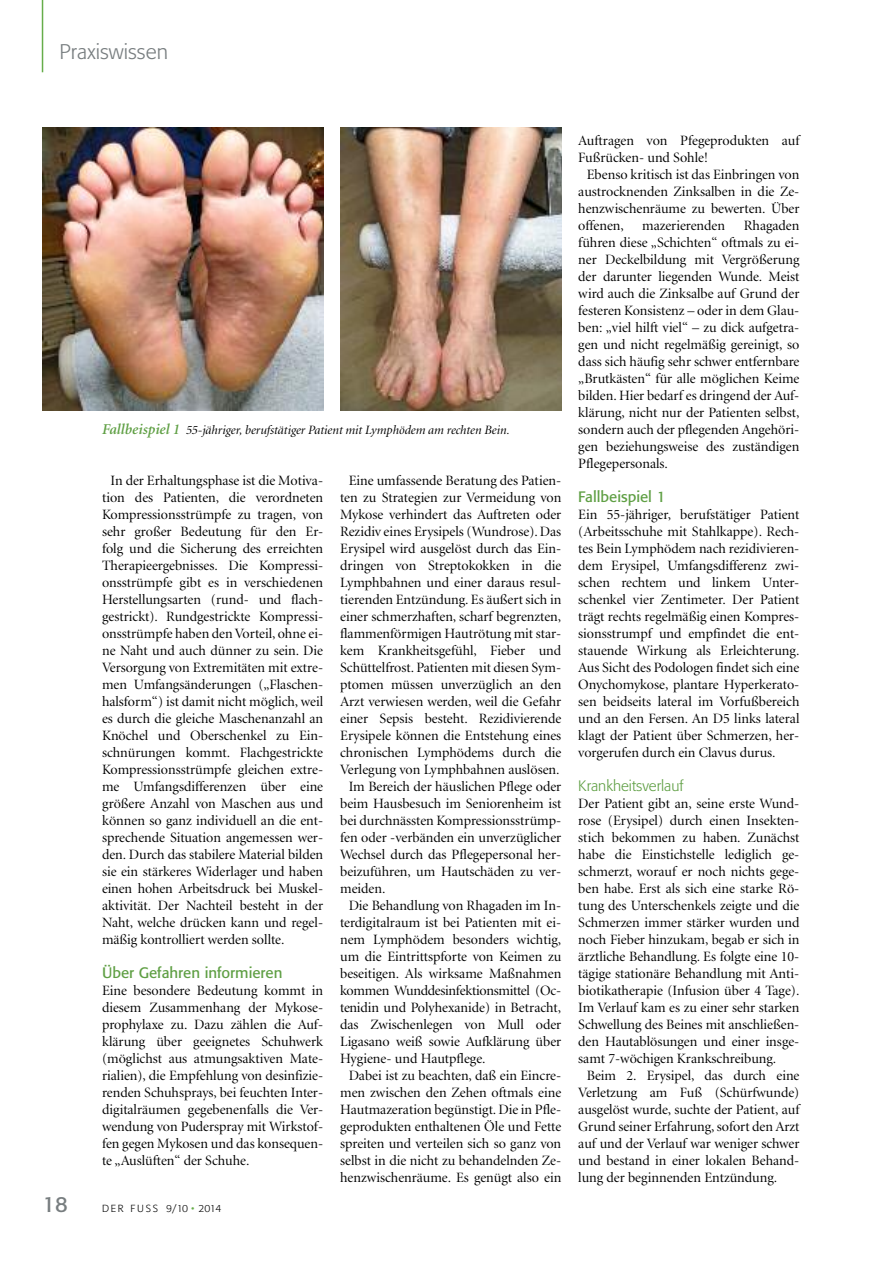
<style>
.page{position:relative;width:893px;height:1263px;background:#fff}
.page>*{position:absolute;margin:0;border:0;box-sizing:border-box;transform-origin:0 0}
.t1{font:21.75px "Formata";color:#777d7f}
.t2{font:300 21px "Formata";color:#777d7f}
.t3{font:15px "Formata";color:#5f9f44}
.t4{font:300 15px "Formata";color:#5f9f44}
.t5{font:14.25px/17px "Minion Display";color:#000;text-align:justify}
.t6{font:14.25px "Minion Display";letter-spacing:-.02em;color:#000}
.t7{font:italic 12.75px "Minion Display";color:#000}
.t8{font:300 10.2px "Formata";letter-spacing:.175em;color:#000}
.s1{font-family:"Minion";font-weight:600;font-size:15px;color:#5f9f44}
.s2{color:#66ad4a}
</style>
<div class="page">
<hr style="left:42px;top:0;width:1px;height:72px;background:#66ad4a">
<img style="left:43px;top:128px;width:280px;height:282px">
<img style="left:340px;top:128px;width:221px;height:282px">
<h2 class="t2" style="left:60px;top:43px;width:110px">Praxiswissen</h2>
<p class="t7" style="left:102px;top:425px;width:409px"><span class="s1">Fallbeispiel 1</span> 55-jähriger, berufstätiger Patient mit Lymphödem am rechten Bein.</p>
<p class="t5" style="left:102px;top:473px;width:223px;text-indent:9px">In der Erhaltungsphase ist die Motiva&shy;tion des Patienten, die verordneten Kompressionsstrümpfe zu tragen, von sehr großer Bedeutung für den Er&shy;folg und die Sicherung des erreichten Therapieergebnisses. Die Kompressi&shy;onsstrümpfe gibt es in verschiedenen Herstellungsarten (rund- und flach&shy;gestrickt). Rundgestrickte Kompressi&shy;onsstrümpfe haben denVorteil, ohne ei&shy;ne Naht und auch dünner zu sein. Die Versorgung von Extremitäten mit extre&shy;men Umfangsänderungen („Flaschen&shy;halsform“) ist damit nicht möglich, weil es durch die gleiche Maschenanzahl an Knöchel und Oberschenkel zu Ein&shy;schnürungen kommt. Flachgestrickte Kompressionsstrümpfe gleichen extre&shy;me Umfangsdifferenzen über eine größere Anzahl von Maschen aus und können so ganz individuell an die ent&shy;sprechende Situation angemessen wer&shy;den. Durch das stabilere Material bilden sie ein stärkeres Widerlager und haben einen hohen Arbeitsdruck bei Muskel&shy;aktivität. Der Nachteil besteht in der Naht, welche drücken kann und regel&shy;mäßig kontrolliert werden sollte.</p>
<p class="t3" style="left:102px;top:966px;width:182px">Über Gefahren informieren</p>
<p class="t5" style="left:102px;top:983px;width:223px">Eine besondere Bedeutung kommt in diesem Zusammenhang der Mykose&shy;prophylaxe zu. Dazu zählen die Auf&shy;klärung über geeignetes Schuhwerk (möglichst aus atmungsaktiven Mate&shy;rialien), die Empfehlung von desinfizie&shy;renden Schuhsprays, bei feuchten Inter&shy;digitalräumen gegebenenfalls die Ver&shy;wendung von Puderspray mit Wirkstof&shy;fen gegen Mykosen und das konsequen&shy;te „Auslüften“ der Schuhe.</p>
<h1 class="t1" style="left:43px;top:1195px;width:27px">18</h1>
<p class="t8" style="left:102px;top:1204px;width:121px">DER FUSS 9/10 <span class="s2">•</span> 2014</p>
<p class="t5" style="left:349px;top:473px;width:214px">Eine umfassende Beratung des Patien-</p>
<p class="t5" style="left:340px;top:490px;width:223px">ten zu Strategien zur Vermeidung von</p>
<p class="t5" style="left:340px;top:507px;width:223px">Mykose verhindert das Auftreten oder</p>
<p class="t5" style="left:340px;top:524px;width:223px">Rezidiv eines Erysipels (Wundrose).Das</p>
<p class="t5" style="left:340px;top:541px;width:223px">Erysipel wird ausgelöst durch das Ein-</p>
<p class="t5" style="left:340px;top:558px;width:223px">dringen von Streptokokken in die</p>
<p class="t5" style="left:340px;top:575px;width:223px">Lymphbahnen und einer daraus resul-</p>
<p class="t5" style="left:340px;top:592px;width:223px">tierenden Entzündung. Es äußert sich in</p>
<p class="t5" style="left:340px;top:609px;width:223px">einer schmerzhaften, scharf begrenzten,</p>
<p class="t5" style="left:340px;top:626px;width:223px">flammenförmigen Hautrötung mit star-</p>
<p class="t5" style="left:340px;top:643px;width:223px">kem Krankheitsgefühl, Fieber und</p>
<p class="t5" style="left:340px;top:660px;width:223px">Schüttelfrost. Patienten mit diesen Sym-</p>
<p class="t5" style="left:340px;top:677px;width:223px">ptomen müssen unverzüglich an den</p>
<p class="t5" style="left:340px;top:694px;width:223px">Arzt verwiesen werden, weil die Gefahr</p>
<p class="t5" style="left:340px;top:711px;width:223px">einer Sepsis besteht. Rezidivierende</p>
<p class="t5" style="left:340px;top:728px;width:223px">Erysipele können die Entstehung eines</p>
<p class="t5" style="left:340px;top:745px;width:223px">chronischen Lymphödems durch die</p>
<p class="t5" style="left:340px;top:762px;width:221px">Verlegung von Lymphbahnen auslösen.</p>
<p class="t5" style="left:349px;top:779px;width:214px">Im Bereich der häuslichen Pflege oder</p>
<p class="t5" style="left:340px;top:796px;width:223px">beim Hausbesuch im Seniorenheim ist</p>
<p class="t5" style="left:340px;top:813px;width:223px">bei durchnässten Kompressionsstrümp-</p>
<p class="t5" style="left:340px;top:830px;width:223px">fen oder -verbänden ein unverzüglicher</p>
<p class="t5" style="left:340px;top:847px;width:223px">Wechsel durch das Pflegepersonal her-</p>
<p class="t5" style="left:340px;top:864px;width:223px">beizuführen, um Hautschäden zu ver-</p>
<p class="t5" style="left:340px;top:881px;width:47px">meiden.</p>
<p class="t5" style="left:349px;top:898px;width:214px">Die Behandlung von Rhagaden im In-</p>
<p class="t5" style="left:340px;top:915px;width:223px">terdigitalraum ist bei Patienten mit ei-</p>
<p class="t5" style="left:340px;top:932px;width:223px">nem Lymphödem besonders wichtig,</p>
<p class="t5" style="left:340px;top:949px;width:223px">um die Eintrittspforte von Keimen zu</p>
<p class="t5" style="left:340px;top:966px;width:223px">beseitigen. Als wirksame Maßnahmen</p>
<p class="t6" style="left:340px;top:985px;width:223px">kommen Wunddesinfektionsmittel (Oc-</p>
<p class="t5" style="left:340px;top:1000px;width:223px">tenidin und Polyhexanide) in Betracht,</p>
<p class="t5" style="left:340px;top:1017px;width:223px">das Zwischenlegen von Mull oder</p>
<p class="t5" style="left:340px;top:1034px;width:223px">Ligasano weiß sowie Aufklärung über</p>
<p class="t5" style="left:340px;top:1051px;width:147px">Hygiene- und Hautpflege.</p>
<p class="t5" style="left:349px;top:1068px;width:214px">Dabei ist zu beachten, daß ein Eincre-</p>
<p class="t5" style="left:340px;top:1085px;width:223px">men zwischen den Zehen oftmals eine</p>
<p class="t5" style="left:340px;top:1102px;width:223px">Hautmazeration begünstigt. Die in Pfle-</p>
<p class="t5" style="left:340px;top:1119px;width:223px">geprodukten enthaltenen Öle und Fette</p>
<p class="t5" style="left:340px;top:1136px;width:223px">spreiten und verteilen sich so ganz von</p>
<p class="t5" style="left:340px;top:1153px;width:223px">selbst in die nicht zu behandelnden Ze-</p>
<p class="t5" style="left:340px;top:1170px;width:223px">henzwischenräume. Es genügt also ein</p>
<p class="t5" style="left:578px;top:133px;width:223px">Auftragen von Pfegeprodukten auf</p>
<p class="t5" style="left:578px;top:150px;width:131px">Fußrücken- und Sohle!</p>
<p class="t5" style="left:587px;top:167px;width:214px">Ebenso kritisch ist das Einbringen von</p>
<p class="t5" style="left:578px;top:184px;width:223px">austrocknenden Zinksalben in die Ze-</p>
<p class="t5" style="left:578px;top:201px;width:223px">henzwischenräume zu bewerten. Über</p>
<p class="t5" style="left:578px;top:218px;width:47px">offenen,</p>
<p class="t5" style="left:642px;top:218px;width:84px">mazerierenden</p>
<p class="t5" style="left:578px;top:218px;width:223px;text-indent:165px">Rhagaden führen diese „Schichten“ oftmals zu ei&shy;ner Deckelbildung mit Vergrößerung der darunter liegenden Wunde. Meist wird auch die Zinksalbe auf Grund der festeren Konsistenz – oder in dem Glau&shy;ben: „viel hilft viel“ – zu dick aufgetra&shy;gen und nicht regelmäßig gereinigt, so dass sich häufig sehr schwer entfernbare „Brutkästen“ für alle möglichen Keime bilden. Hier bedarf es dringend der Auf&shy;klärung, nicht nur der Patienten selbst, sondern auch der pflegenden Angehöri&shy;gen beziehungsweise des zuständigen Pflegepersonals.</p>
<p class="t3" style="left:578px;top:490px;width:89px">Fallbeispiel 1</p>
<p class="t5" style="left:578px;top:507px;width:223px">Ein 55-jähriger, berufstätiger Patient (Arbeitsschuhe mit Stahlkappe). Rech&shy;tes Bein Lymphödem nach rezidivieren&shy;dem Erysipel, Umfangsdifferenz zwi&shy;schen rechtem und linkem Unter&shy;schenkel vier Zentimeter. Der Patient trägt rechts regelmäßig einen Kompres&shy;sionsstrumpf und empfindet die ent&shy;stauende Wirkung als Erleichterung.<br>Aus Sicht des Podologen findet sich eine Onychomykose, plantare Hyperkerato&shy;sen beidseits lateral im Vorfußbereich und an den Fersen. An D5 links lateral klagt der Patient über Schmerzen, her&shy;vorgerufen durch ein Clavus durus.</p>
<p class="t4" style="left:578px;top:779px;width:107px">Krankheitsverlauf</p>
<p class="t5" style="left:578px;top:796px;width:223px">Der Patient gibt an, seine erste Wund-</p>
<p class="t5" style="left:578px;top:813px;width:223px">rose (Erysipel) durch einen Insekten-</p>
<p class="t5" style="left:578px;top:830px;width:223px">stich bekommen zu haben. Zunächst</p>
<p class="t5" style="left:578px;top:847px;width:223px">habe die Einstichstelle lediglich ge-</p>
<p class="t5" style="left:578px;top:864px;width:223px">schmerzt, worauf er noch nichts gege-</p>
<p class="t5" style="left:578px;top:881px;width:223px">ben habe. Erst als sich eine starke Rö-</p>
<p class="t5" style="left:578px;top:898px;width:223px">tung des Unterschenkels zeigte und die</p>
<p class="t5" style="left:578px;top:915px;width:223px">Schmerzen immer stärker wurden und</p>
<p class="t5" style="left:578px;top:932px;width:223px">noch Fieber hinzukam, begab er sich in</p>
<p class="t5" style="left:578px;top:949px;width:223px">ärztliche Behandlung. Es folgte eine 10-</p>
<p class="t5" style="left:578px;top:966px;width:223px">tägige stationäre Behandlung mit Anti-</p>
<p class="t5" style="left:578px;top:983px;width:223px">biotikatherapie (Infusion über 4 Tage).</p>
<p class="t5" style="left:578px;top:1000px;width:223px">Im Verlauf kam es zu einer sehr starken</p>
<p class="t5" style="left:578px;top:1017px;width:223px">Schwellung des Beines mit anschließen-</p>
<p class="t5" style="left:578px;top:1034px;width:223px">den Hautablösungen und einer insge-</p>
<p class="t5" style="left:578px;top:1051px;width:200px">samt 7-wöchigen Krankschreibung.</p>
<p class="t5" style="left:587px;top:1068px;width:214px">Beim 2. Erysipel, das durch eine</p>
<p class="t5" style="left:578px;top:1085px;width:223px">Verletzung am Fuß (Schürfwunde)</p>
<p class="t5" style="left:578px;top:1102px;width:223px">ausgelöst wurde, suchte der Patient, auf</p>
<p class="t5" style="left:578px;top:1119px;width:223px">Grund seiner Erfahrung,sofort den Arzt</p>
<p class="t5" style="left:578px;top:1136px;width:223px">auf und der Verlauf war weniger schwer</p>
<p class="t5" style="left:578px;top:1153px;width:223px">und bestand in einer lokalen Behand-</p>
<p class="t5" style="left:578px;top:1170px;width:200px">lung der beginnenden Entzündung.</p>
</div>
